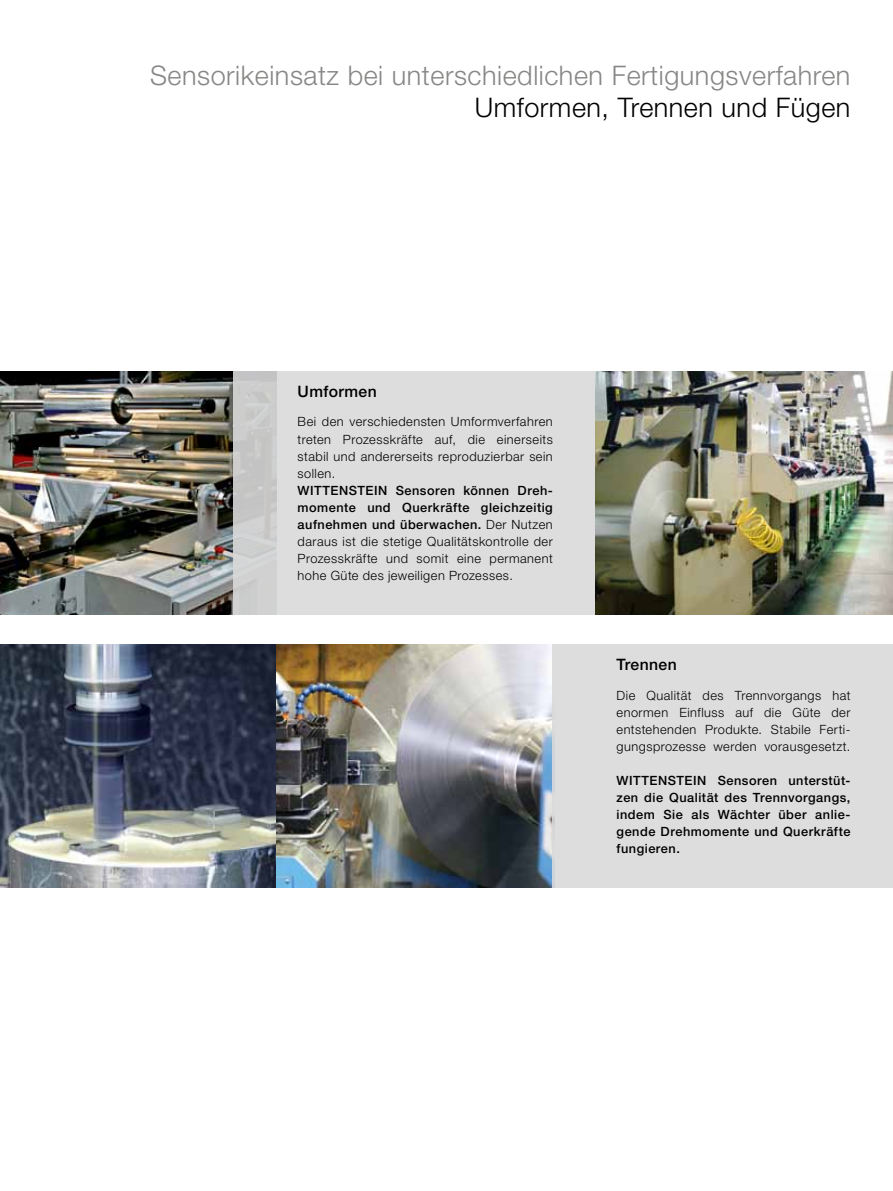
<style>
.page{position:relative;width:893px;height:1191px;background:#fff}
.page>*{position:absolute;margin:0;border:0;box-sizing:border-box;transform-origin:0 0}
.t1{font:300 27px "Helvetica Neue LT";letter-spacing:.02em;color:#878786}
.t2{font:300 27px "Helvetica Neue LT";letter-spacing:.02em;color:#000}
.t3{font:500 15.75px "Helvetica Neue LT";letter-spacing:.025em;color:#000}
.t4{font:300 12.75px/17.1px "Helvetica Neue LT";letter-spacing:.04em;color:#000;text-align:justify}
.t5{font:500 12.75px/17.1px "Helvetica Neue LT";letter-spacing:.04em;color:#000;text-align:justify}
.s1{font-weight:500}
</style>
<div class="page">
<img style="left:0;top:644px;width:276px;height:243px">
<img style="left:276px;top:644px;width:277px;height:243px">
<div style="left:553px;top:644px;width:340px;height:243px;background:#dadada"></div>
<img style="left:0;top:371px;width:234px;height:243px">
<div style="left:234px;top:371px;width:659px;height:243px;background:#dadada"></div>
<img style="left:595px;top:371px;width:298px;height:243px">
<h1 class="t1" style="left:150px;top:59px;width:702px">Sensorikeinsatz bei unterschiedlichen Fertigungsverfahren</h1>
<h1 class="t2" style="left:475px;top:91px;width:377px">Umformen, Trennen und Fügen</h1>
<p class="t3" style="left:298px;top:381px;width:81px">Umformen</p>
<p class="t4" style="left:298px;top:413px;width:257px">Bei den verschiedensten Umformverfahren treten Prozesskräfte auf, die einerseits stabil und andererseits reproduzierbar sein sollen.</p>
<p class="t4" style="left:298px;top:481px;width:257px"><span class="s1">WITTENSTEIN Sensoren können Dreh&shy;momente und Querkräfte gleichzeitig aufnehmen und überwachen.</span> Der Nutzen daraus ist die stetige Qualitätskontrolle der Prozesskräfte und somit eine permanent hohe Güte des jeweiligen Prozesses.</p>
<p class="t3" style="left:617px;top:654px;width:62px">Trennen</p>
<p class="t4" style="left:617px;top:686px;width:235px">Die Qualität des Trennvorgangs hat enormen Einfluss auf die Güte der entstehenden Produkte. Stabile Ferti&shy;gungsprozesse werden vorausgesetzt.</p>
<p class="t5" style="left:617px;top:771px;width:235px">WITTENSTEIN Sensoren unterstüt&shy;zen die Qualität des Trennvorgangs, indem Sie als Wächter über anlie&shy;gende Drehmomente und Querkräfte fungieren.</p>
</div>
